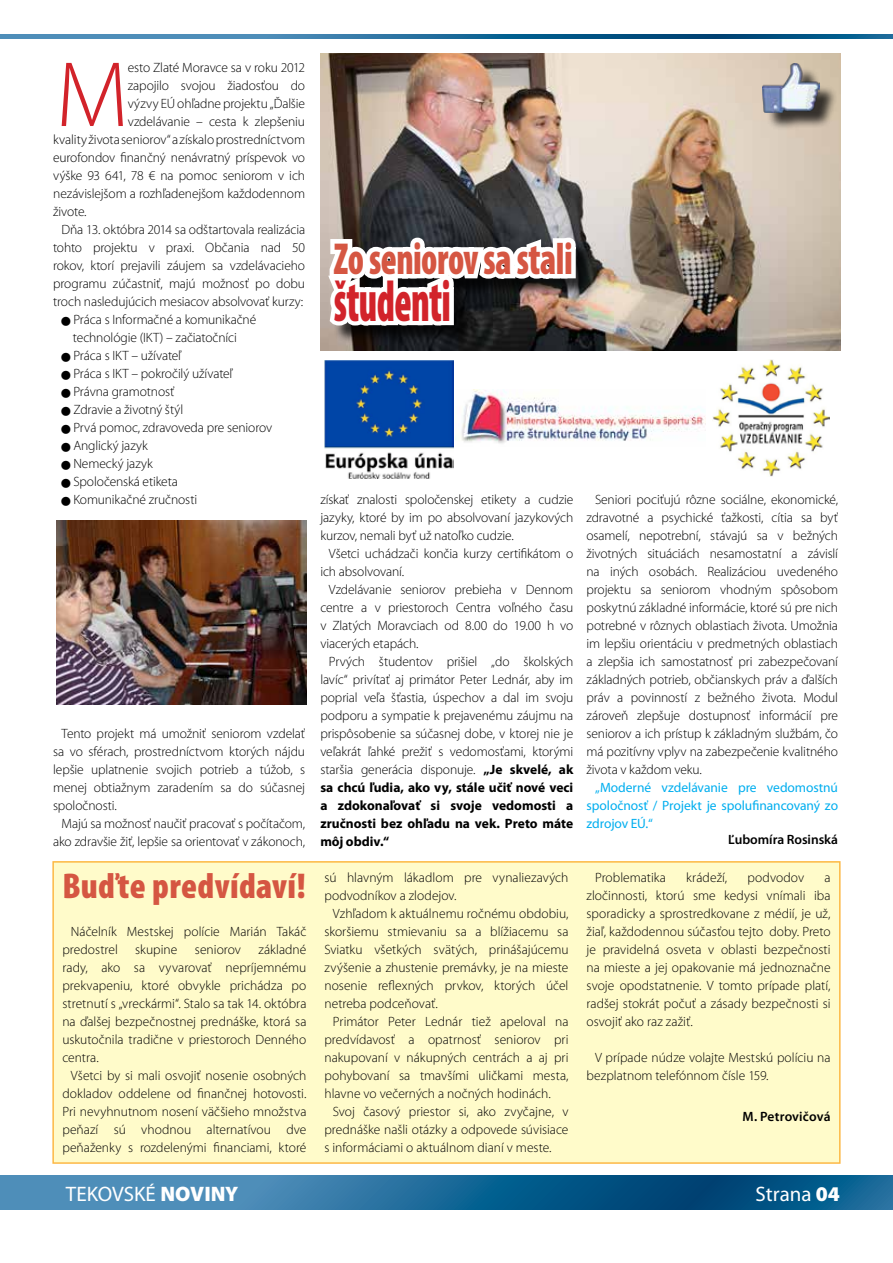
<style>
.page{position:relative;width:893px;height:1263px;background:#fff}
.page>*{position:absolute;margin:0;border:0;box-sizing:border-box;transform-origin:0 0}
.t1{font:300 93.6px "Mini Pro";color:#d2232a}
.t2{font:900 condensed 58.5px "Mini Pro";letter-spacing:-.015em;color:#d2232a;scale:.67 1}
.t3{font:900 condensed 45px "Mini Pro";letter-spacing:-.01em;color:#d55642;scale:.8 1}
.t4{font:900 condensed 36px "Mini Pro";letter-spacing:.01em;color:#d55642}
.t5{font:21px "Mini Pro";color:#fff}
.t6{font:300 13.5px/18px "Mini Pro";letter-spacing:-.005em;color:#000;text-align:justify}
.t7{font:13.5px/18px "Mini Pro";letter-spacing:-.005em;color:#00aeef;text-align:justify}
.t8{font:600 13.5px "Mini Pro";color:#000}
.s1{font-weight:700}
.s2{font-weight:900}
</style>
<div class="page">
<svg style="left:0;top:1176px;width:893px;height:34px;background:#236d9b"></svg>
<svg style="left:0;top:34px;width:893px;height:4px;background:#246d9c"></svg>
<div style="left:53px;top:862px;width:787px;height:301px;background:#fffbca"></div>
<div style="left:52px;top:861px;width:789px;height:303px;border:2px solid #fdb845"></div>
<img style="left:320px;top:53px;width:521px;height:298px">
<img style="left:56px;top:521px;width:250px;height:184px">
<img style="left:462px;top:407px;width:244px;height:37px">
<div style="left:765px;top:67px;width:72px;height:64px;background:#000;opacity:.75"></div>
<img style="left:763px;top:64px;width:57px;height:49px">
<img style="left:324px;top:440px;width:129px;height:38px">
<img style="left:713px;top:359px;width:117px;height:118px">
<div style="left:332px;top:241px;width:263px;height:103px;background:#000;opacity:.75"></div>
<img style="left:321px;top:138px;width:259px;height:302px">
<h1 class="t1" style="left:56px;top:43px;width:74px">M</h1>
<p class="t6" style="left:128px;top:59px;width:179px">esto Zlaté Moravce sa v roku 2012</p>
<p class="t6" style="left:128px;top:77px;width:179px">zapojilo svojou žiadosťou do</p>
<p class="t6" style="left:128px;top:95px;width:179px">výzvy EÚ ohľadne projektu „Ďalšie</p>
<p class="t6" style="left:128px;top:113px;width:179px">vzdelávanie – cesta k zlepšeniu</p>
<p class="t6" style="left:53px;top:131px;width:253px">kvality života seniorov“ a získalo prostredníctvom</p>
<p class="t6" style="left:53px;top:149px;width:253px">eurofondov finančný nenávratný príspevok vo</p>
<p class="t6" style="left:53px;top:167px;width:253px">výške 93 641, 78 € na pomoc seniorom v ich</p>
<p class="t6" style="left:53px;top:185px;width:253px">nezávislejšom a rozhľadenejšom každodennom</p>
<p class="t6" style="left:53px;top:203px;width:35px">živote.</p>
<p class="t6" style="left:62px;top:221px;width:245px">Dňa 13. októbra 2014 sa odštartovala realizácia</p>
<p class="t6" style="left:53px;top:239px;width:253px">tohto projektu v praxi. Občania nad 50</p>
<p class="t6" style="left:53px;top:257px;width:253px">rokov, ktorí prejavili záujem sa vzdelávacieho</p>
<p class="t6" style="left:53px;top:275px;width:253px">programu zúčastniť, majú možnosť po dobu</p>
<p class="t6" style="left:53px;top:293px;width:252px">troch nasledujúcich mesiacov absolvovať kurzy:</p>
<p class="t6" style="left:73px;top:311px;width:185px;text-indent:-11px">■ Práca s Informačné a komunikačné technológie (IKT) – začiatočníci</p>
<p class="t6" style="left:62px;top:347px;width:121px">■ Práca s IKT – užívateľ</p>
<p class="t6" style="left:62px;top:365px;width:172px">■ Práca s IKT – pokročilý užívateľ</p>
<p class="t6" style="left:62px;top:383px;width:114px">■ Právna gramotnosť</p>
<p class="t6" style="left:62px;top:401px;width:123px">■ Zdravie a životný štýl</p>
<p class="t6" style="left:62px;top:419px;width:212px">■ Prvá pomoc, zdravoveda pre seniorov</p>
<p class="t6" style="left:62px;top:437px;width:88px">■ Anglický jazyk</p>
<p class="t6" style="left:62px;top:455px;width:93px">■ Nemecký jazyk</p>
<p class="t6" style="left:62px;top:473px;width:118px">■ Spoločenská etiketa</p>
<p class="t6" style="left:62px;top:491px;width:137px">■ Komunikačné zručnosti</p>
<p class="t6" style="left:53px;top:725px;width:253px;text-indent:9px">Tento projekt má umožniť seniorom vzdelať sa vo sférach, prostredníctvom ktorých nájdu lepšie uplatnenie svojich potrieb a túžob, s menej obtiažnym zaradením sa do súčasnej spoločnosti.</p>
<p class="t6" style="left:53px;top:815px;width:253px;text-align:right">Majú sa možnosť naučiť pracovať s počítačom, ako zdravšie žiť, lepšie sa orientovať v zákonoch,</p>
<h3 class="t4" style="left:62px;top:866px;width:245px">Buďte predvídaví!</h3>
<p class="t6" style="left:62px;top:923px;width:246px;text-indent:9px">Náčelník Mestskej polície Marián Takáč predostrel</p>
<p class="t6" style="left:62px;top:941px;width:246px;text-indent:196px">základné rady, ako sa vyvarovať nepríjemnému prekvapeniu, ktoré obvykle prichádza po stretnutí s „vreckármi“. Stalo sa tak 14. októbra na ďalšej bezpečnostnej prednáške, ktorá sa uskutočnila tradične v priestoroch Denného centra.</p>
<p class="t6" style="left:62px;top:1067px;width:246px;text-indent:9px">Všetci by si mali osvojiť nosenie osobných dokladov oddelene od finančnej hotovosti.<br>Pri nevyhnutnom nosení väčšieho množstva peňazí sú vhodnou alternatívou dve peňaženky s rozdelenými financiami, ktoré</p>
<p class="t6" style="left:135px;top:941px;width:44px">skupine</p>
<p class="t6" style="left:195px;top:941px;width:48px">seniorov</p>
<h3 class="t3" style="left:334px;top:234px;width:300px">Zo seniorov sa stali</h3>
<h2 class="t2" style="left:334px;top:269px;width:176px">študenti</h2>
<p class="t6" style="left:320px;top:491px;width:254px">získať znalosti spoločenskej etikety a cudzie jazyky, ktoré by im po absolvovaní jazykových kurzov, nemali byť už natoľko cudzie.</p>
<p class="t6" style="left:320px;top:545px;width:254px;text-indent:9px">Všetci uchádzači končia kurzy certifikátom o ich absolvovaní.</p>
<p class="t6" style="left:320px;top:581px;width:254px;text-indent:9px">Vzdelávanie seniorov prebieha v Dennom centre a v priestoroch Centra voľného času v Zlatých Moravciach od 8.00 do 19.00 h vo viacerých etapách.</p>
<p class="t6" style="left:320px;top:653px;width:254px;text-indent:9px">Prvých študentov prišiel „do školských lavíc“ privítať aj primátor Peter Lednár, aby im poprial veľa šťastia, úspechov a dal im svoju podporu a sympatie k prejavenému záujmu na prispôsobenie sa súčasnej dobe, v ktorej nie je veľakrát ľahké prežiť s vedomosťami, ktorými staršia generácia disponuje. <span class="s1">„Je skvelé, ak sa chcú ľudia, ako vy, stále učiť nové veci a zdokonaľovať si svoje vedomosti a zručnosti bez ohľadu na vek. Preto máte môj obdiv.“</span></p>
<p class="t6" style="left:324px;top:869px;width:246px">sú hlavným lákadlom pre vynaliezavých podvodníkov a zlodejov.</p>
<p class="t6" style="left:324px;top:905px;width:246px;text-indent:9px">Vzhľadom k aktuálnemu ročnému obdobiu, skoršiemu stmievaniu sa a blížiacemu sa Sviatku všetkých svätých, prinášajúcemu zvýšenie a zhustenie premávky, je na mieste nosenie reflexných prvkov, ktorých účel netreba podceňovať.</p>
<p class="t6" style="left:324px;top:1013px;width:246px;text-indent:9px">Primátor Peter Lednár tiež apeloval na predvídavosť a opatrnosť seniorov pri nakupovaní v nákupných centrách a aj pri pohybovaní sa tmavšími uličkami mesta, hlavne vo večerných a nočných hodinách.</p>
<p class="t6" style="left:324px;top:1103px;width:246px;text-indent:9px">Svoj časový priestor si, ako zvyčajne, v prednáške našli otázky a odpovede súvisiace s informáciami o aktuálnom dianí v meste.</p>
<p class="t6" style="left:586px;top:491px;width:253px;text-indent:9px">Seniori pociťujú rôzne sociálne, ekonomické, zdravotné a psychické ťažkosti, cítia sa byť osamelí, nepotrební, stávajú sa v bežných životných situáciách nesamostatní a závislí na iných osobách. Realizáciou uvedeného projektu sa seniorom vhodným spôsobom poskytnú základné informácie, ktoré sú pre nich potrebné v rôznych oblastiach života. Umožnia im lepšiu orientáciu v predmetných oblastiach a zlepšia ich samostatnosť pri zabezpečovaní základných potrieb, občianskych práv a ďalších práv a povinností z bežného života. Modul zároveň zlepšuje dostupnosť informácií pre seniorov a ich prístup k základným službám, čo má pozitívny vplyv na zabezpečenie kvalitného života v každom veku.</p>
<p class="t7" style="left:586px;top:779px;width:253px;text-indent:9px">„Moderné vzdelávanie pre vedomostnú spoločnosť / Projekt je spolufinancovaný zo zdrojov EÚ.“</p>
<p class="t8" style="left:728px;top:832px;width:111px">Ľubomíra Rosinská</p>
<p class="t6" style="left:595px;top:869px;width:72px">Problematika</p>
<p class="t6" style="left:686px;top:869px;width:43px">krádeží,</p>
<p class="t6" style="left:748px;top:869px;width:58px">podvodov</p>
<p class="t6" style="left:586px;top:869px;width:246px;text-indent:238px">a zločinnosti, ktorú sme kedysi vnímali iba sporadicky a sprostredkovane z médií, je už, žiaľ, každodennou súčasťou tejto doby. Preto je pravidelná osveta v oblasti bezpečnosti na mieste a jej opakovanie má jednoznačne svoje opodstatnenie. V tomto prípade platí, radšej stokrát počuť a zásady bezpečnosti si osvojiť ako raz zažiť.</p>
<p class="t6" style="left:586px;top:1049px;width:246px;text-indent:9px">V prípade núdze volajte Mestskú políciu na bezplatnom telefónnom čísle 159.</p>
<p class="t8" style="left:742px;top:1109px;width:90px">M. Petrovičová</p>
<h3 class="t5" style="left:66px;top:1182px;width:174px">TEKOVSKÉ <span class="s2">NOVINY</span></h3>
<h3 class="t5" style="left:756px;top:1182px;width:86px">Strana <span class="s2">04</span></h3>
</div>
